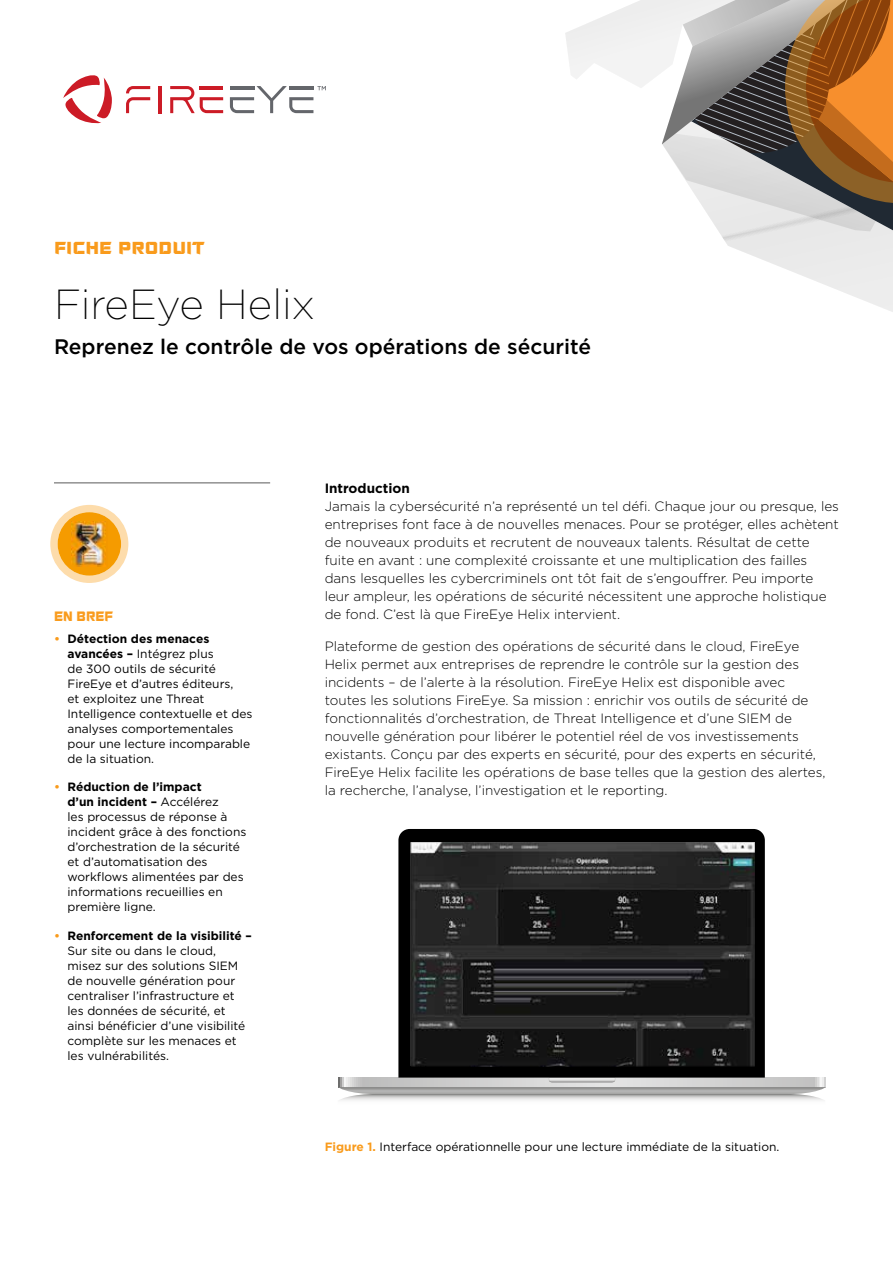
<style>
.page{position:relative;width:893px;height:1263px;background:#fff}
.page>*{position:absolute;margin:0;border:0;box-sizing:border-box;transform-origin:0 0}
.t1{font:200 42px "Gotham";color:#000}
.t2{font:500 21px "Gotham";color:#000}
.t3{font:21px "Fire Eye Display U";color:#f99b1c}
.t4{font:300 13.5px/18px "Gotham";color:#000}
.t5{font:700 13.5px "Gotham";color:#000}
.t6{font:13.5px "Fire Eye Display U";color:#f99b1c}
.t7{font:12px/15px "Gotham";color:#000}
.s1{font-weight:700;color:#f99b1c}
.s2{font-weight:700}
</style>
<div class="page">
<hr style="left:158px;top:86px;width:3px;height:27px;background:#cc1b26">
<svg style="left:126px;top:86px;width:24px;height:27px"></svg>
<svg style="left:170px;top:86px;width:53px;height:27px"></svg>
<svg style="left:63px;top:75px;width:49px;height:49px"></svg>
<svg style="left:230px;top:86px;width:96px;height:27px"></svg>
<svg style="left:565px;top:0;width:328px;height:312px"></svg>
<svg style="left:50px;top:505px;width:78px;height:78px"></svg>
<div style="left:58px;top:512px;width:63px;height:64px;background:#f59b00;border-radius:50%"></div>
<img style="left:71px;top:522px;width:35px;height:44px">
<hr style="left:54px;top:483px;width:216px;height:1px;background:#000">
<div style="left:398px;top:829px;width:367px;height:248px;background:#000"></div>
<svg style="left:338px;top:1077px;width:488px;height:23px;background:#bebebd"></svg>
<img style="left:411px;top:842px;width:344px;height:224px">
<h2 class="t3" style="left:54px;top:234px;width:152px">fiche produit</h2>
<h1 class="t1" style="left:54px;top:278px;width:262px">FireEye Helix</h1>
<h2 class="t2" style="left:54px;top:333px;width:539px">Reprenez le contrôle de vos opérations de sécurité</h2>
<p class="t6" style="left:54px;top:608px;width:61px">EN BREF</p>
<p class="t7" style="left:68px;top:631px;width:187px;text-indent:-14px"><span class="s1">•</span> <span class="s2">Détection des menaces avancées –</span> Intégrez plus<br>de 300 outils de sécurité<br>FireEye et d’autres éditeurs,<br>et exploitez une Threat<br>Intelligence contextuelle et des analyses comportementales pour une lecture incomparable de la situation.</p>
<p class="t7" style="left:68px;top:779px;width:180px;text-indent:-14px"><span class="s1">•</span> <span class="s2">Réduction de l’impact<br>d’un incident –</span> Accélérez<br>les processus de réponse à incident grâce à des fonctions d’orchestration de la sécurité et d’automatisation des workflows alimentées par des informations recueillies en première ligne.</p>
<p class="t7" style="left:68px;top:928px;width:186px;text-indent:-14px"><span class="s1">•</span> <span class="s2">Renforcement de la visibilité –<br></span>Sur site ou dans le cloud, misez sur des solutions SIEM de nouvelle génération pour centraliser l’infrastructure et les données de sécurité, et ainsi bénéficier d’une visibilité complète sur les menaces et les vulnérabilités.</p>
<p class="t5" style="left:325px;top:479px;width:87px">Introduction</p>
<p class="t4" style="left:325px;top:497px;width:516px">Jamais la cybersécurité n’a représenté un tel défi. Chaque jour ou presque, les entreprises font face à de nouvelles menaces. Pour se protéger, elles achètent de nouveaux produits et recrutent de nouveaux talents. Résultat de cette fuite en avant : une complexité croissante et une multiplication des failles dans lesquelles les cybercriminels ont tôt fait de s’engouffrer. Peu importe leur ampleur, les opérations de sécurité nécessitent une approche holistique de fond. C’est là que FireEye Helix intervient.</p>
<p class="t4" style="left:325px;top:637px;width:502px">Plateforme de gestion des opérations de sécurité dans le cloud, FireEye Helix permet aux entreprises de reprendre le contrôle sur la gestion des incidents – de l’alerte à la résolution. FireEye Helix est disponible avec toutes les solutions FireEye. Sa mission : enrichir vos outils de sécurité de fonctionnalités d’orchestration, de Threat Intelligence et d’une SIEM de nouvelle génération pour libérer le potentiel réel de vos investissements existants. Conçu par des experts en sécurité, pour des experts en sécurité, FireEye Helix facilite les opérations de base telles que la gestion des alertes, la recherche, l’analyse, l’investigation et le reporting.</p>
<p class="t7" style="left:325px;top:1139px;width:456px"><span class="s1">Figure 1.</span> Interface opérationnelle pour une lecture immédiate de la situation.</p>
</div>
